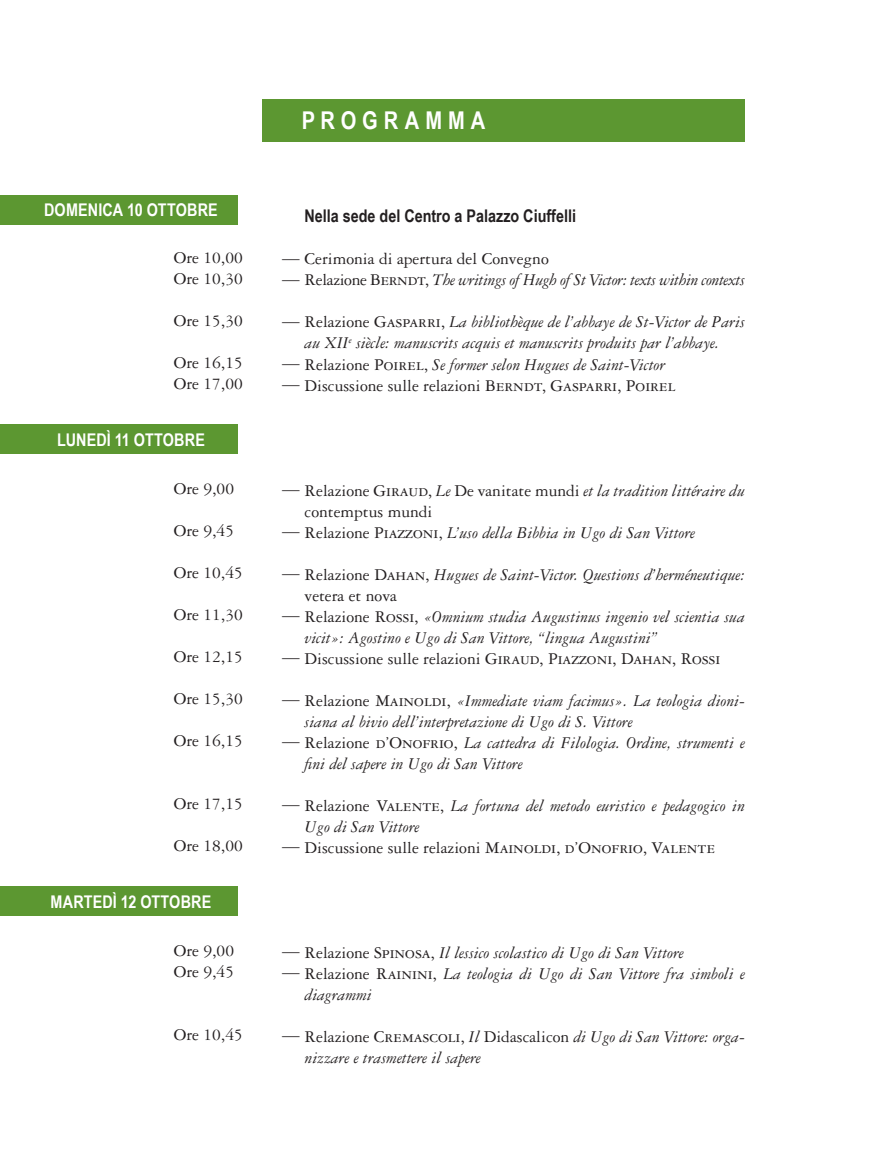
<style>
.page{position:relative;width:869px;height:1166px;background:#fff}
.page>*{position:absolute;margin:0;border:0;box-sizing:border-box;transform-origin:0 0}
.t1{font:700 24.5px "Arial Narrow";letter-spacing:.24em;color:#fff}
.t2{font:italic 17.5px/21px "Garamond 3 LT Std";color:#231f20}
.t3{font:17.5px/21px "Garamond 3 LT Std";color:#231f20}
.t4{font:italic 17.5px "Garamond 3 LT Std";letter-spacing:-.02em;color:#231f20}
.t5{font:700 17.5px "Arial Narrow";letter-spacing:.005em;color:#fff}
.t6{font:700 17.5px "Arial Narrow";color:#231f20}
.s1{font-style:normal}
.s2{font-style:italic}
</style>
<div class="page">
<div style="left:0;top:886px;width:237px;height:30px;background:#5c9731"></div>
<div style="left:0;top:425px;width:237px;height:29px;background:#5c9731"></div>
<div style="left:0;top:195px;width:237px;height:29px;background:#5c9731"></div>
<div style="left:262px;top:99px;width:482px;height:42px;background:#5c9731"></div>
<p class="t5" style="left:44px;top:196px;width:175px">DOMENICA 10 OTTOBRE</p>
<p class="t3" style="left:174px;top:247px;width:71px">Ore 10,00</p>
<p class="t3" style="left:174px;top:268px;width:71px">Ore 10,30</p>
<p class="t3" style="left:174px;top:310px;width:71px">Ore 15,30</p>
<p class="t3" style="left:174px;top:352px;width:71px">Ore 16,15</p>
<p class="t3" style="left:174px;top:373px;width:71px">Ore 17,00</p>
<p class="t5" style="left:57px;top:426px;width:149px">LUNEDÌ 11 OTTOBRE</p>
<p class="t3" style="left:174px;top:478px;width:62px">Ore 9,00</p>
<p class="t3" style="left:174px;top:520px;width:62px">Ore 9,45</p>
<p class="t3" style="left:174px;top:562px;width:71px">Ore 10,45</p>
<p class="t3" style="left:174px;top:604px;width:71px">Ore 11,30</p>
<p class="t3" style="left:174px;top:646px;width:71px">Ore 12,15</p>
<p class="t3" style="left:174px;top:688px;width:71px">Ore 15,30</p>
<p class="t3" style="left:174px;top:730px;width:71px">Ore 16,15</p>
<p class="t3" style="left:174px;top:793px;width:71px">Ore 17,15</p>
<p class="t3" style="left:174px;top:835px;width:71px">Ore 18,00</p>
<p class="t5" style="left:51px;top:888px;width:162px">MARTEDÌ 12 OTTOBRE</p>
<p class="t3" style="left:174px;top:940px;width:62px">Ore 9,00</p>
<p class="t3" style="left:174px;top:961px;width:62px">Ore 9,45</p>
<p class="t3" style="left:174px;top:1024px;width:71px">Ore 10,45</p>
<p class="t1" style="left:301px;top:102px;width:185px">PROGRAMMA</p>
<p class="t6" style="left:304px;top:203px;width:273px">Nella sede del Centro a Palazzo Ciuffelli</p>
<p class="t3" style="left:282px;top:249px;width:268px">— Cerimonia di apertura del Convegno</p>
<p class="t4" style="left:282px;top:271px;width:464px"><span class="s1">— Relazione Berndt,</span> The writings of Hugh of St Victor: texts within contexts</p>
<p class="t2" style="left:282px;top:312px;width:464px;text-align:center"><span class="s1">— Relazione Gasparri,</span> La bibliothèque de l’abbaye de St-Victor de Paris au XII<sup>e</sup> siècle: manuscrits acquis et manuscrits produits par l’abbaye.</p>
<p class="t2" style="left:282px;top:354px;width:384px"><span class="s1">— Relazione Poirel,</span> Se former selon Hugues de Saint-Victor</p>
<p class="t3" style="left:282px;top:375px;width:394px">— Discussione sulle relazioni Berndt, Gasparri, Poirel</p>
<p class="t3" style="left:304px;top:480px;width:441px;text-indent:-22px">— Relazione Giraud, <span class="s2">Le</span> De vanitate mundi <span class="s2">et la tradition littéraire du </span>contemptus mundi</p>
<p class="t2" style="left:282px;top:522px;width:414px"><span class="s1">— Relazione Piazzoni,</span> L’uso della Bibbia in Ugo di San Vittore</p>
<p class="t2" style="left:304px;top:564px;width:441px;text-indent:-22px"><span class="s1">— Relazione Dahan,</span> Hugues de Saint-Victor. Questions d’herméneutique: <span class="s1">vetera et nova</span></p>
<p class="t2" style="left:304px;top:606px;width:441px;text-indent:-22px"><span class="s1">— Relazione Rossi,</span> «Omnium studia Augustinus ingenio vel scientia sua vicit»: Agostino e Ugo di San Vittore, “lingua Augustini”</p>
<p class="t3" style="left:282px;top:648px;width:439px">— Discussione sulle relazioni Giraud, Piazzoni, Dahan, Rossi</p>
<p class="t2" style="left:304px;top:690px;width:441px;text-indent:-22px"><span class="s1">— Relazione Mainoldi,</span> «Immediate viam facimus». La teologia dioni&shy;siana al bivio dell’interpretazione di Ugo di S. Vittore</p>
<p class="t2" style="left:304px;top:732px;width:441px;text-indent:-22px"><span class="s1">— Relazione d’Onofrio,</span> La cattedra di Filologia. Ordine, strumenti e fini del sapere in Ugo di San Vittore</p>
<p class="t2" style="left:304px;top:795px;width:441px;text-indent:-22px"><span class="s1">— Relazione Valente,</span> La fortuna del metodo euristico e pedagogico in<br>Ugo di San Vittore</p>
<p class="t3" style="left:282px;top:837px;width:434px">— Discussione sulle relazioni Mainoldi, d’Onofrio, Valente</p>
<p class="t2" style="left:282px;top:942px;width:403px"><span class="s1">— Relazione Spinosa,</span> Il lessico scolastico di Ugo di San Vittore</p>
<p class="t2" style="left:304px;top:963px;width:441px;text-indent:-22px"><span class="s1">— Relazione Rainini,</span> La teologia di Ugo di San Vittore fra simboli e diagrammi</p>
<p class="t2" style="left:304px;top:1026px;width:441px;text-indent:-22px"><span class="s1">— Relazione Cremascoli,</span> Il <span class="s1">Didascalicon</span> di Ugo di San Vittore: orga&shy;nizzare e trasmettere il sapere</p>
</div>
